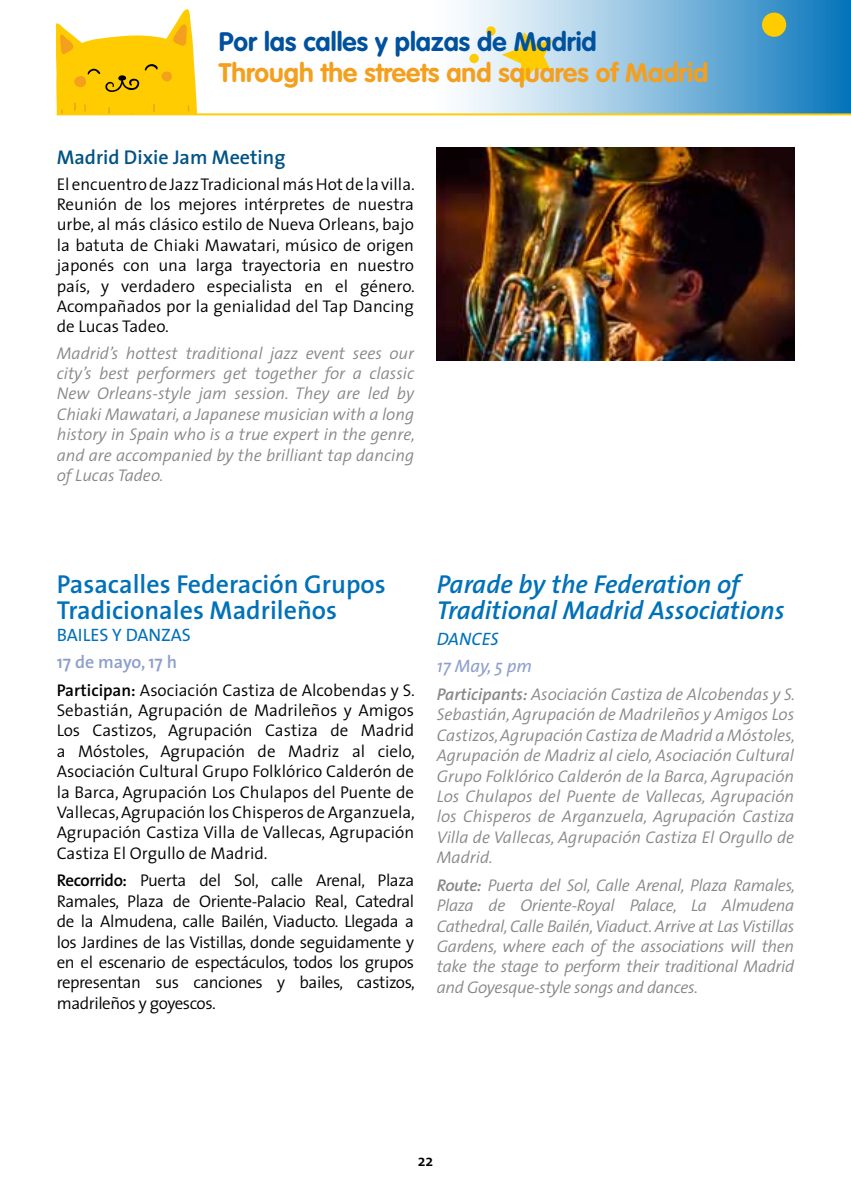
<style>
.page{position:relative;width:851px;height:1191px;background:#fff}
.page>*{position:absolute;margin:0;border:0;box-sizing:border-box;transform-origin:0 0}
.t1{font:700 26.4px "VAG Rounded";color:#f49f1e}
.t2{font:700 26.4px "VAG Rounded";color:#00519e}
.t3{font:italic 600 26px/26px "The Sans";color:#0071b9}
.t4{font:600 26px/26px "The Sans";color:#0071b9}
.t5{font:600 20px "The Sans";color:#005385}
.t6{font:18px "The Sans";color:#0071b9}
.t7{font:600 18px "The Sans";color:#8d9fcd}
.t8{font:italic 18px "The Sans";color:#8d9fcd}
.t9{font:italic 18px "The Sans";letter-spacing:.065em;color:#0071b9}
.t10{font:300 17px/20.4px "The Sans";color:#000;text-align:justify}
.t11{font:italic 300 17px/20.4px "The Sans";color:#87888a;text-align:justify}
.t12{font:600 16px "The Sans";color:#000}
.s1{font-weight:600}
</style>
<div class="page">
<div style="left:425px;top:0;width:425px;height:113px;background:linear-gradient(to right,#fff,#107abd)"></div>
<svg style="left:57px;top:9px;width:140px;height:104px"></svg>
<div style="left:761px;top:13px;width:25px;height:24px;background:#fecc00;border-radius:50%"></div>
<div style="left:469px;top:54px;width:9px;height:9px;background:#fecc00;border-radius:50%"></div>
<svg style="left:501px;top:32px;width:52px;height:53px;background:#e6de98"></svg>
<div style="left:486px;top:26px;width:9px;height:10px;background:#fecc00;border-radius:50%"></div>
<hr style="left:57px;top:113px;width:793px;height:2px;background:#fecc00">
<img style="left:437px;top:147px;width:357px;height:213px">
<h1 class="t2" style="left:219px;top:26px;width:379px">Por las calles y plazas de Madrid</h1>
<h1 class="t1" style="left:219px;top:57px;width:491px">Through the streets and squares of Madrid</h1>
<p class="t5" style="left:57px;top:140px;width:230px">Madrid Dixie Jam Meeting</p>
<p class="t10" style="left:57px;top:173px;width:359px">El encuentro de Jazz Tradicional más Hot de la villa.<br>Reunión de los mejores intérpretes de nuestra urbe, al más clásico estilo de Nueva Orleans, bajo la batuta de Chiaki Mawatari, músico de origen japonés con una larga trayectoria en nuestro país, y verdadero especialista en el género.<br>Acompañados por la genialidad del Tap Dancing de Lucas Tadeo.</p>
<p class="t11" style="left:57px;top:342px;width:360px">Madrid’s hottest traditional jazz event sees our city’s best performers get together for a classic New Orleans-style jam session. They are led by Chiaki Mawatari, a Japanese musician with a long history in Spain who is a true expert in the genre, and are accompanied by the brilliant tap dancing of Lucas Tadeo.</p>
<h2 class="t4" style="left:57px;top:570px;width:330px">Pasacalles Federación Grupos<br>Tradicionales Madrileños</h2>
<p class="t6" style="left:57px;top:619px;width:135px">BAILES Y DANZAS</p>
<p class="t7" style="left:57px;top:647px;width:122px">17 de mayo, 17 h</p>
<p class="t10" style="left:57px;top:679px;width:359px"><span class="s1">Participan:</span> Asociación Castiza de Alcobendas y S.<br>Sebastián, Agrupación de Madrileños y Amigos Los Castizos, Agrupación Castiza de Madrid a Móstoles, Agrupación de Madriz al cielo, Asociación Cultural Grupo Folklórico Calderón de la Barca, Agrupación Los Chulapos del Puente de Vallecas, Agrupación los Chisperos de Arganzuela, Agrupación Castiza Villa de Vallecas, Agrupación Castiza El Orgullo de Madrid.</p>
<p class="t10" style="left:57px;top:869px;width:359px"><span class="s1">Recorrido:</span> Puerta del Sol, calle Arenal, Plaza Ramales, Plaza de Oriente-Palacio Real, Catedral de la Almudena, calle Bailén, Viaducto. Llegada a los Jardines de las Vistillas, donde seguidamente y en el escenario de espectáculos, todos los grupos representan sus canciones y bailes, castizos, madrileños y goyescos.</p>
<h2 class="t3" style="left:437px;top:570px;width:349px">Parade by the Federation of<br>Traditional Madrid Associations</h2>
<p class="t9" style="left:437px;top:624px;width:62px">DANCES</p>
<p class="t8" style="left:437px;top:651px;width:97px">17 MAY, 5 PM</p>
<p class="t11" style="left:437px;top:683px;width:360px"><span class="s1">Participants:</span> Asociación Castiza de Alcobendas y S.<br>Sebastián, Agrupación de Madrileños y Amigos Los Castizos, Agrupación Castiza de Madrid a Móstoles, Agrupación de Madriz al cielo, Asociación Cultural Grupo Folklórico Calderón de la Barca, Agrupación Los Chulapos del Puente de Vallecas, Agrupación los Chisperos de Arganzuela, Agrupación Castiza Villa de Vallecas, Agrupación Castiza El Orgullo de Madrid.</p>
<p class="t11" style="left:437px;top:874px;width:360px"><span class="s1">Route:</span> Puerta del Sol, Calle Arenal, Plaza Ramales, Plaza de Oriente-Royal Palace, La Almudena Cathedral, Calle Bailén, Viaduct. Arrive at Las Vistillas Gardens, where each of the associations will then take the stage to perform their traditional Madrid and Goyesque-style songs and dances.</p>
<p class="t12" style="left:417px;top:1147px;width:17px">22</p>
</div>
